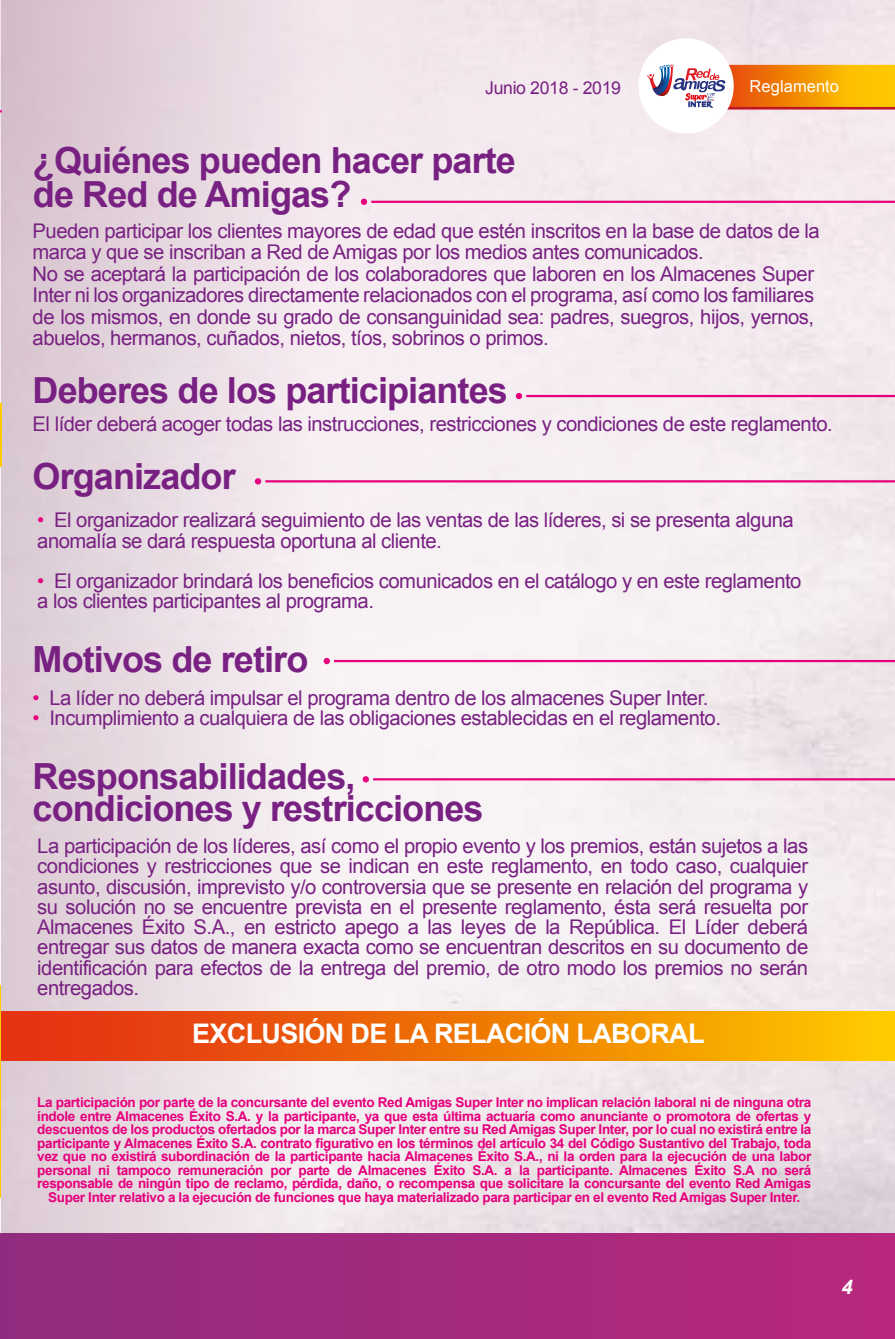
<style>
.page{position:relative;width:895px;height:1339px;background:#f4ecf0}
.page>*{position:absolute;margin:0;border:0;box-sizing:border-box;transform-origin:0 0}
.t1{font:700 36px/33.8px "Arial";letter-spacing:-.025em;color:#782182}
.t2{font:700 27px "Arial";letter-spacing:-.025em;color:#fff}
.t3{font:20.25px/20.2px "Arial";letter-spacing:-.025em;color:#782182}
.t4{font:italic 700 20.25px "Arial";color:#fff}
.t5{font:17.55px "Arial";letter-spacing:-.02em;color:#782182}
.t6{font:16.43px "Arial";letter-spacing:.005em;color:#fff}
.t7{font:700 13.5px/13.5px "Arial";letter-spacing:-.025em;color:#e6007d;text-align:center}
.s1{color:#e6007d}
</style>
<div class="page">
<div style="left:2px;top:0;width:314px;height:1339px;background:linear-gradient(to right,#d9c6d0,#f6eef1)"></div>
<div style="left:0;top:1233px;width:895px;height:106px;background:linear-gradient(to right,#902c7f,#b8277e)"></div>
<div style="left:1px;top:1011px;width:894px;height:49px;background:linear-gradient(to right,#e22513,#fdc700)"></div>
<hr style="left:0;top:985px;width:1px;height:212px;background:#fc0">
<div style="left:638px;top:38px;width:95px;height:95px;background:#fff;border-radius:50%"></div>
<svg style="left:361px;top:199px;width:6px;height:6px"></svg>
<hr style="left:371px;top:201px;width:524px;height:2px;background:#e6007d">
<div style="left:323px;top:658px;width:7px;height:6px;background:#e6007d;border-radius:50%"></div>
<hr style="left:334px;top:660px;width:561px;height:2px;background:#e6007d">
<div style="left:362px;top:776px;width:7px;height:6px;background:#e6007d;border-radius:50%"></div>
<hr style="left:373px;top:778px;width:522px;height:2px;background:#e6007d">
<svg style="left:255px;top:478px;width:6px;height:6px"></svg>
<hr style="left:265px;top:480px;width:630px;height:2px;background:#e6007d">
<svg style="left:516px;top:393px;width:6px;height:6px"></svg>
<hr style="left:526px;top:395px;width:369px;height:2px;background:#e6007d">
<hr style="left:0;top:403px;width:2px;height:63px;background:#fc0">
<svg style="left:647px;top:64px;width:248px;height:46px"></svg>
<p class="t5" style="left:485px;top:76px;width:137px">Junio 2018 - 2019</p>
<p class="t6" style="left:749px;top:75px;width:91px">Reglamento</p>
<h1 class="t1" style="left:33px;top:145px;width:484px">¿Quiénes pueden hacer parte de Red de Amigas?</h1>
<p class="t3" style="left:33px;top:220px;width:788px;line-height:21.4px">Pueden participar los clientes mayores de edad que estén inscritos en la base de datos de la marca y que se inscriban a Red de Amigas por los medios antes comunicados.<br>No se aceptará la participación de los colaboradores que laboren en los Almacenes Super Inter ni los organizadores directamente relacionados con el programa, así como los familiares de los mismos, en donde su grado de consanguinidad sea: padres, suegros, hijos, yernos, abuelos, hermanos, cuñados, nietos, tíos, sobrinos o primos.</p>
<h1 class="t1" style="left:33px;top:374px;width:476px">Deberes de los participiantes</h1>
<p class="t3" style="left:33px;top:414px;width:801px">El líder deberá acoger todas las instrucciones, restricciones y condiciones de este reglamento.</p>
<h1 class="t1" style="left:33px;top:461px;width:205px">Organizador</h1>
<p class="t3" style="left:37px;top:510px;width:758px"><span class="s1">•</span> El organizador realizará seguimiento de las ventas de las líderes, si se presenta alguna anomalía se dará respuesta oportuna al cliente.</p>
<p class="t3" style="left:37px;top:571px;width:765px"><span class="s1">•</span> El organizador brindará los beneficios comunicados en el catálogo y en este reglamento a los clientes participantes al programa.</p>
<h1 class="t1" style="left:33px;top:643px;width:277px">Motivos de retiro</h1>
<p class="t3" style="left:33px;top:688px;width:677px"><span class="s1">•</span> La líder no deberá impulsar el programa dentro de los almacenes Super Inter.</p>
<p class="t3" style="left:33px;top:708px;width:690px"><span class="s1">•</span> Incumplimiento a cualquiera de las obligaciones establecidas en el reglamento.</p>
<h1 class="t1" style="left:33px;top:762px;width:452px;line-height:31.5px">Responsabilidades, condiciones y restricciones</h1>
<p class="t3" style="left:37px;top:836px;width:772px;text-align:justify">La participación de los líderes, así como el propio evento y los premios, están sujetos a las condiciones y restricciones que se indican en este reglamento, en todo caso, cualquier asunto, discusión, imprevisto y/o controversia que se presente en relación del programa y su solución no se encuentre prevista en el presente reglamento, ésta será resuelta por Almacenes Éxito S.A., en estricto apego a las leyes de la República. El Líder deberá entregar sus datos de manera exacta como se encuentran descritos en su documento de identificación para efectos de la entrega del premio, de otro modo los premios no serán entregados.</p>
<h2 class="t2" style="left:192px;top:1016px;width:514px">EXCLUSIÓN DE LA RELACIÓN LABORAL</h2>
<p class="t7" style="left:37px;top:1096px;width:775px">La participación por parte de la concursante del evento Red Amigas Super Inter no implican relación laboral ni de ninguna otra índole entre Almacenes Éxito S.A. y la participante, ya que esta última actuaría como anunciante o promotora de ofertas y descuentos de los productos ofertados por la marca Super Inter entre su Red Amigas Super Inter, por lo cual no existirá entre la participante y Almacenes Éxito S.A. contrato figurativo en los términos del artículo 34 del Código Sustantivo del Trabajo, toda vez que no existirá subordinación de la participante hacia Almacenes Éxito S.A., ni la orden para la ejecución de una labor personal ni tampoco remuneración por parte de Almacenes Éxito S.A. a la participante. Almacenes Éxito S.A no será responsable de ningún tipo de reclamo, pérdida, daño, o recompensa que solicitare la concursante del evento Red Amigas Super Inter relativo a la ejecución de funciones que haya materializado para participar en el evento Red Amigas Super Inter.</p>
<p class="t4" style="left:841px;top:1273px;width:13px">4</p>
</div>
